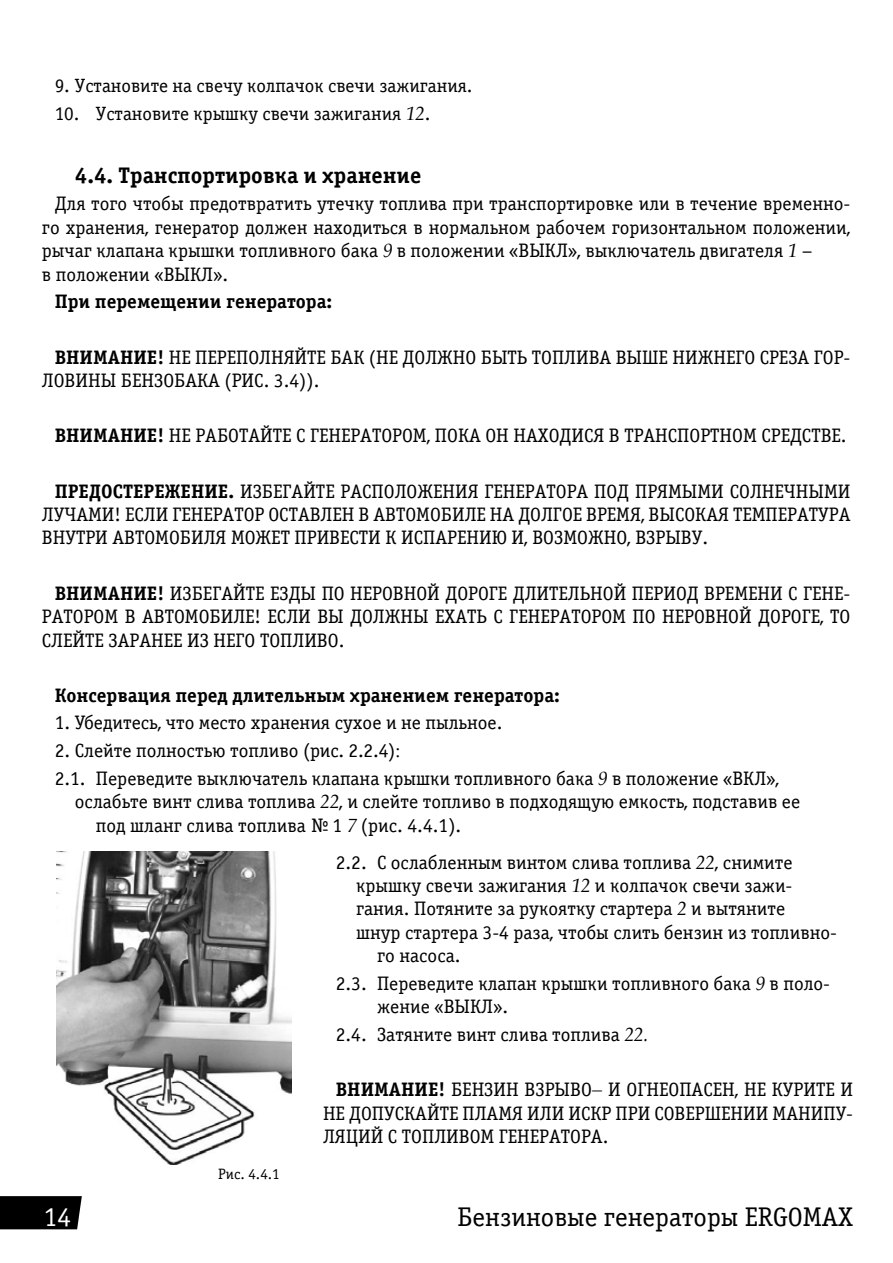
<style>
.page{position:relative;width:893px;height:1263px;background:#fff}
.page>*{position:absolute;margin:0;border:0;box-sizing:border-box;transform-origin:0 0}
.t1{font:27px "Officina Serif CTT";color:#000}
.t2{font:27px "Officina Serif CTT";color:#fff}
.t3{font:700 22.5px "Officina Serif CTT";color:#000}
.t4{font:19.5px/23.4px "Officina Serif CTT";color:#000}
.t5{font:700 19.5px "Officina Serif CTT";color:#000}
.t6{font:19.2px "Officina Serif CTT";color:#000}
.t7{font:15px "Officina Serif CTT";color:#000}
.s1{font-family:"Book Antiqua";font-style:italic;font-size:19.5px}
.s2{font-family:"Book Antiqua";font-style:italic}
.s3{font-weight:700}
.s4{font-family:"Book Antiqua"}
</style>
<div class="page">
<div style="left:0;top:1196px;width:82px;height:33px;background:#000"></div>
<img style="left:57px;top:851px;width:235px;height:314px">
<p class="t6" style="left:55px;top:75px;width:419px">9. Установите на свечу колпачок свечи зажигания.</p>
<p class="t6" style="left:55px;top:103px;width:377px">10. Установите крышку свечи зажигания <span class="s1">12</span>.</p>
<p class="t3" style="left:75px;top:162px;width:348px">4.4. Транспортировка и хранение</p>
<p class="t4" style="left:42px;top:193px;width:810px;text-indent:13px">Для того чтобы предотвратить утечку топлива при транспортировке или в течение временно&shy;го хранения, генератор должен находиться в нормальном рабочем горизонтальном положении, рычаг клапана крышки топливного бака <span class="s2">9</span> в положении «ВЫКЛ», выключатель двигателя <span class="s2">1</span> –<br>в положении «ВЫКЛ».</p>
<p class="t5" style="left:55px;top:291px;width:279px">При перемещении генератора:</p>
<p class="t4" style="left:42px;top:346px;width:810px;text-indent:13px"><span class="s3">ВНИМАНИЕ!</span> НЕ ПЕРЕПОЛНЯЙТЕ БАК (НЕ ДОЛЖНО БЫТЬ ТОПЛИВА ВЫШЕ НИЖНЕГО СРЕЗА ГОР-<br>ЛОВИНЫ БЕНЗОБАКА (РИС. 3.4)).</p>
<p class="t4" style="left:55px;top:424px;width:793px"><span class="s3">ВНИМАНИЕ!</span> НЕ РАБОТАЙТЕ С ГЕНЕРАТОРОМ, ПОКА ОН НАХОДИСЯ В ТРАНСПОРТНОМ СРЕДСТВЕ.</p>
<p class="t4" style="left:42px;top:480px;width:810px;text-align:justify;text-indent:13px"><span class="s3">ПРЕДОСТЕРЕЖЕНИЕ.</span> ИЗБЕГАЙТЕ РАСПОЛОЖЕНИЯ ГЕНЕРАТОРА ПОД ПРЯМЫМИ СОЛНЕЧНЫМИ ЛУЧАМИ! ЕСЛИ ГЕНЕРАТОР ОСТАВЛЕН В АВТОМОБИЛЕ НА ДОЛГОЕ ВРЕМЯ, ВЫСОКАЯ ТЕМПЕРАТУРА ВНУТРИ АВТОМОБИЛЯ МОЖЕТ ПРИВЕСТИ К ИСПАРЕНИЮ И, ВОЗМОЖНО, ВЗРЫВУ.</p>
<p class="t4" style="left:42px;top:582px;width:810px;text-align:justify;text-indent:13px"><span class="s3">ВНИМАНИЕ!</span> ИЗБЕГАЙТЕ ЕЗДЫ ПО НЕРОВНОЙ ДОРОГЕ ДЛИТЕЛЬНОЙ ПЕРИОД ВРЕМЕНИ С ГЕНЕ-РАТОРОМ В АВТОМОБИЛЕ! ЕСЛИ ВЫ ДОЛЖНЫ ЕХАТЬ С ГЕНЕРАТОРОМ ПО НЕРОВНОЙ ДОРОГЕ, ТО СЛЕЙТЕ ЗАРАНЕЕ ИЗ НЕГО ТОПЛИВО.</p>
<p class="t5" style="left:55px;top:684px;width:507px">Консервация перед длительным хранением генератора:</p>
<p class="t4" style="left:55px;top:712px;width:449px">1. Убедитесь, что место хранения сухое и не пыльное.</p>
<p class="t4" style="left:55px;top:737px;width:726px;line-height:27.6px">2. Слейте полностью топливо (рис. 2.2.4)<span class="s4">:<br></span>2.1. Переведите выключатель клапана крышки топливного бака <span class="s2">9</span> в положение «ВКЛ»,</p>
<p class="t4" style="left:96px;top:790px;width:706px;text-indent:-21px">ослабьте винт слива топлива <span class="s2">22</span>, и слейте топливо в подходящую емкость, подставив ее под шланг слива топлива № 1 <span class="s2">7</span> (рис. 4.4.1).</p>
<p class="t4" style="left:336px;top:851px;width:458px">2.2. С ослабленным винтом слива топлива <span class="s2">22</span>, снимите</p>
<p class="t4" style="left:356px;top:874px;width:438px">крышку свечи зажигания <span class="s2">12</span> и колпачок свечи зажи-</p>
<p class="t4" style="left:356px;top:898px;width:431px">гания. Потяните за рукоятку стартера <span class="s2">2</span> и вытяните</p>
<p class="t4" style="left:356px;top:921px;width:482px">шнур стартера 3-4 раза, чтобы слить бензин из топливно-</p>
<p class="t4" style="left:377px;top:944px;width:85px">го насоса.</p>
<p class="t4" style="left:377px;top:972px;width:455px;text-indent:-41px">2.3. Переведите клапан крышки топливного бака <span class="s2">9</span> в поло&shy;жение «ВЫКЛ».</p>
<p class="t4" style="left:336px;top:1023px;width:314px">2.4. Затяните винт слива топлива <span class="s2">22.</span></p>
<p class="t7" style="left:218px;top:1166px;width:63px">Рис. 4.4.1</p>
<p class="t4" style="left:323px;top:1078px;width:532px;text-align:justify;text-indent:13px"><span class="s3">ВНИМАНИЕ!</span> БЕНЗИН ВЗРЫВО− И ОГНЕОПАСЕН, НЕ КУРИТЕ И НЕ ДОПУСКАЙТЕ ПЛАМЯ ИЛИ ИСКР ПРИ СОВЕРШЕНИИ МАНИПУ-ЛЯЦИЙ С ТОПЛИВОМ ГЕНЕРАТОРА.</p>
<h1 class="t2" style="left:44px;top:1202px;width:28px">14</h1>
<h1 class="t1" style="left:457px;top:1202px;width:398px">Бензиновые генераторы ERGOMAX</h1>
</div>
